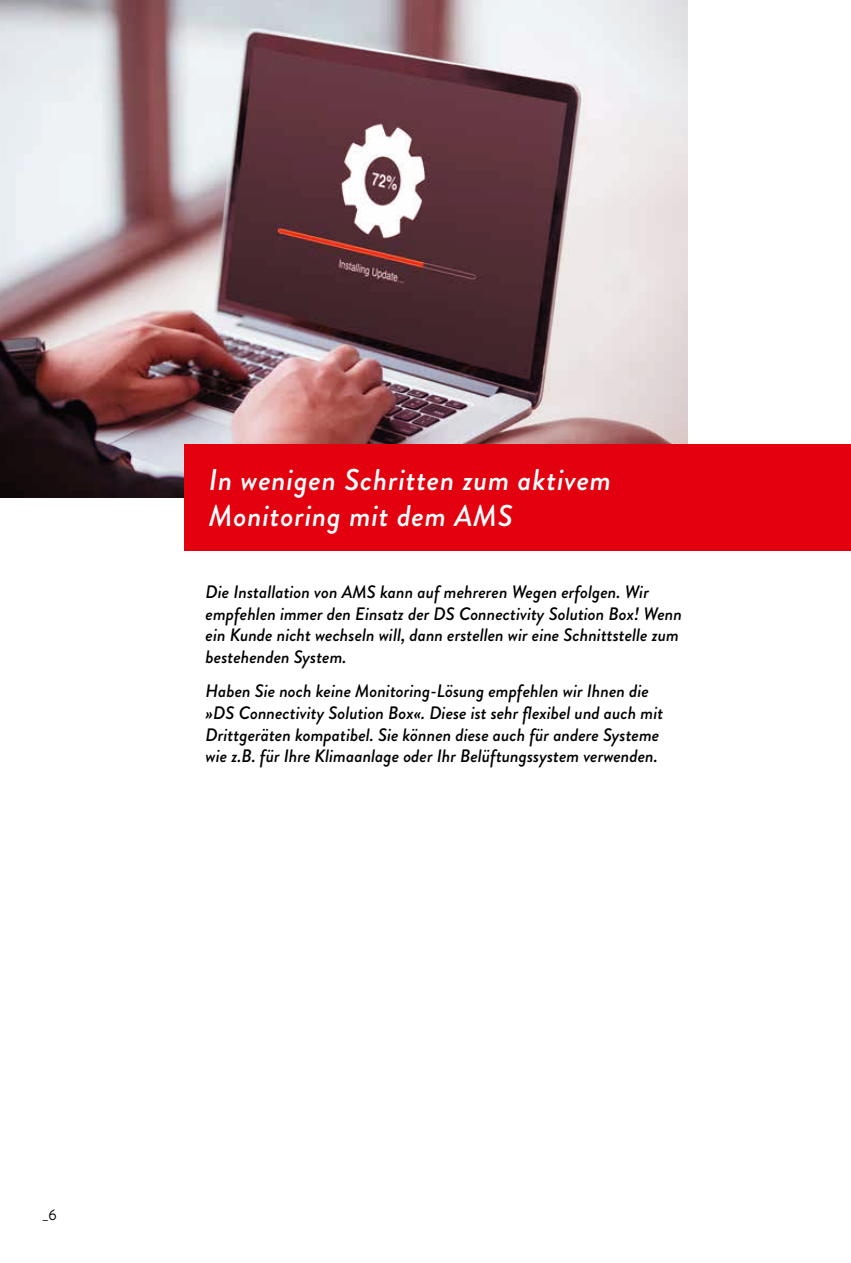
<style>
.page{position:relative;width:851px;height:1263px;background:#fff}
.page>*{position:absolute;margin:0;border:0;box-sizing:border-box;transform-origin:0 0}
.t1{font:italic 500 30px/36px "Brandon Grotesque";letter-spacing:.025em;color:#fff}
.t2{font:italic 500 18px/21.6px "Brandon Grotesque";color:#000}
.t3{font:15px "Brandon Grotesque";color:#000}
</style>
<div class="page">
<img style="left:0;top:0;width:687px;height:497px">
<hr style="left:850px;top:833px;width:1px;height:430px;background:#e3000f">
<div style="left:184px;top:444px;width:666px;height:107px;background:#e3000f"></div>
<h1 class="t1" style="left:209px;top:462px;width:404px">In wenigen Schritten zum aktivem<br>Monitoring mit dem AMS</h1>
<p class="t2" style="left:206px;top:581px;width:478px">Die Installation von AMS kann auf mehreren Wegen erfolgen. Wir empfehlen immer den Einsatz der DS Connectivity Solution Box! Wenn ein Kunde nicht wechseln will, dann erstellen wir eine Schnittstelle zum bestehenden System.</p>
<p class="t2" style="left:206px;top:681px;width:459px">Haben Sie noch keine Monitoring-Lösung empfehlen wir Ihnen die »DS Connectivity Solution Box«. Diese ist sehr flexibel und auch mit Drittgeräten kompatibel. Sie können diese auch für andere Systeme wie z.B. für Ihre Klimaanlage oder Ihr Belüftungssystem verwenden.</p>
<p class="t3" style="left:43px;top:1205px;width:15px">_6</p>
</div>
